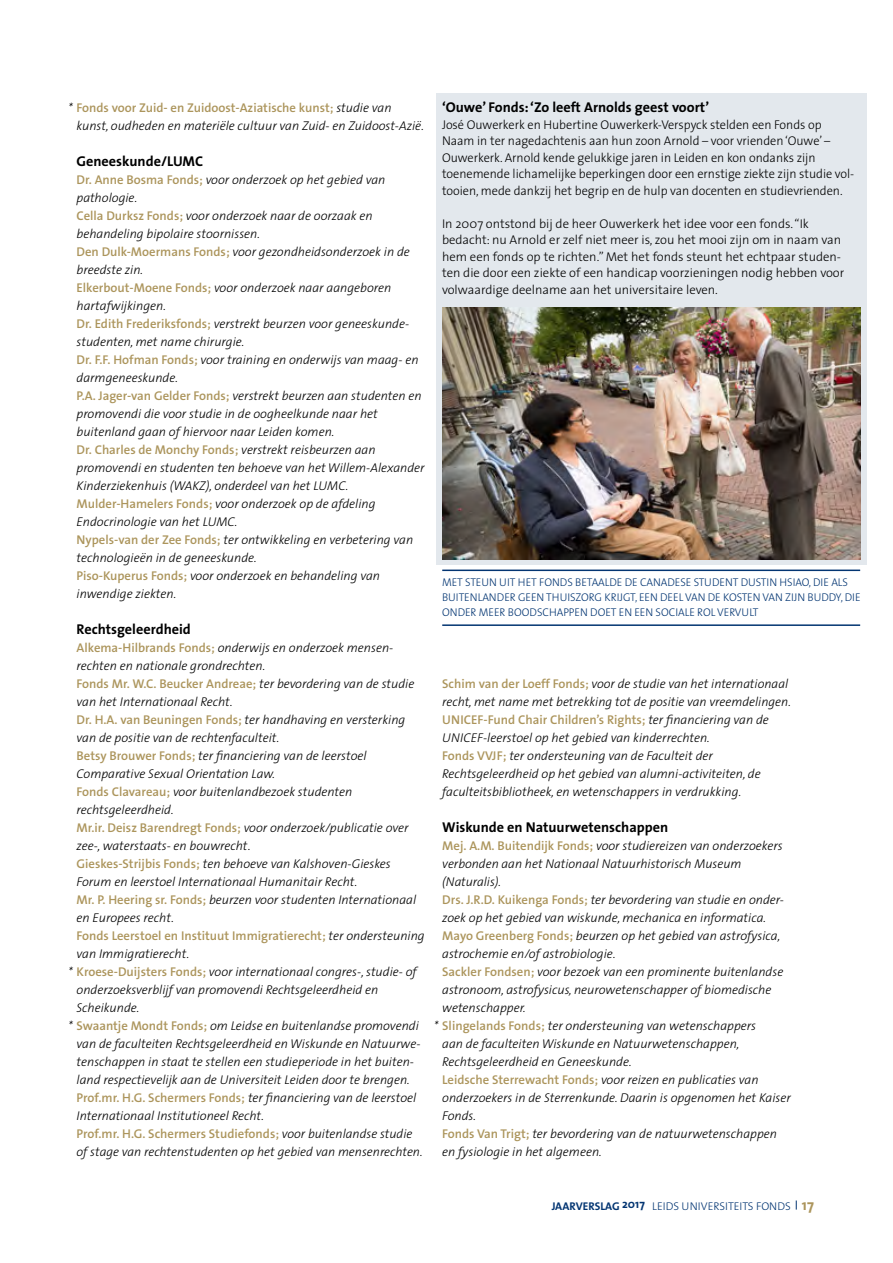
<style>
.page{position:relative;width:893px;height:1263px;background:#fff}
.page>*{position:absolute;margin:0;border:0;box-sizing:border-box;transform-origin:0 0}
.t1{font:700 14.25px "The Sans";color:#000}
.t2{font:italic 300 12.75px/18px "The Sans";color:#000}
.t3{font:300 12.75px/16.5px "The Sans";letter-spacing:-.005em;color:#000}
.t4{font:600 12.75px "The Sans B6";color:#ac955c}
.t5{font:300 11.25px/15px "The Sans";letter-spacing:-.005em;color:#033572}
.s1{font-family:"The Sans";font-weight:300;font-style:italic;color:#000}
.s2{font-family:"The Sans B6";font-weight:600;font-style:normal;color:#ac955c}
.s3{font-weight:700}
.s4{font-weight:700;font-size:12px}
.s5{font-weight:700;font-size:15px;color:#ac955c}
</style>
<div class="page">
<div style="left:436px;top:94px;width:430px;height:471px;background:#e3e8ed"></div>
<img style="left:442px;top:307px;width:418px;height:252px">
<hr style="left:442px;top:569px;width:418px;height:2px;background:#033572">
<hr style="left:442px;top:624px;width:418px;height:2px;background:#033572">
<p class="t4" style="left:68px;top:101px;width:325px"><span class="s1">*</span> Fonds voor Zuid- en Zuidoost-Aziatische kunst; <span class="s1">studie van</span></p>
<p class="t2" style="left:77px;top:116px;width:349px">kunst, oudheden en materiële cultuur van Zuid- en Zuidoost-Azië.</p>
<p class="t1" style="left:77px;top:149px;width:128px">Geneeskunde/LUMC</p>
<p class="t2" style="left:77px;top:170px;width:347px"><span class="s2">Dr. Anne Bosma Fonds;</span> voor onderzoek op het gebied van pathologie.<br><span class="s2">Cella Durksz Fonds;</span> voor onderzoek naar de oorzaak en behandeling bipolaire stoornissen.<br><span class="s2">Den Dulk-Moermans Fonds;</span> voor gezondheidsonderzoek in de breedste zin.<br><span class="s2">Elkerbout-Moene Fonds;</span> voor onderzoek naar aangeboren hartafwijkingen.<br><span class="s2">Dr. Edith Frederiksfonds;</span> verstrekt beurzen voor geneeskunde&shy;studenten, met name chirurgie.<br><span class="s2">Dr. F.F. Hofman Fonds;</span> voor training en onderwijs van maag- en darmgeneeskunde.<br><span class="s2">P.A. Jager-van Gelder Fonds;</span> verstrekt beurzen aan studenten en promovendi die voor studie in de oogheelkunde naar het buitenland gaan of hiervoor naar Leiden komen.</p>
<p class="t4" style="left:77px;top:443px;width:301px">Dr. Charles de Monchy Fonds; <span class="s1">verstrekt reisbeurzen aan</span></p>
<p class="t2" style="left:77px;top:458px;width:350px">promovendi en studenten ten behoeve van het Willem-Alexander Kinderziekenhuis (WAKZ), onderdeel van het LUMC.<br><span class="s2">Mulder-Hamelers Fonds;</span> voor onderzoek op de afdeling Endocrinologie van het LUMC.<br><span class="s2">Nypels-van der Zee Fonds;</span> ter ontwikkeling en verbetering van technologieën in de geneeskunde.<br><span class="s2">Piso-Kuperus Fonds;</span> voor onderzoek en behandeling van inwendige ziekten.</p>
<p class="t1" style="left:77px;top:617px;width:116px">Rechtsgeleerdheid</p>
<p class="t2" style="left:77px;top:638px;width:318px"><span class="s2">Alkema-Hilbrands Fonds;</span> onderwijs en onderzoek mensen&shy;rechten en nationale grondrechten.</p>
<p class="t4" style="left:77px;top:677px;width:339px">Fonds Mr. W.C. Beucker Andreae; <span class="s1">ter bevordering van de studie</span></p>
<p class="t2" style="left:77px;top:692px;width:341px">van het Internationaal Recht.<br><span class="s2">Dr. H.A. van Beuningen Fonds;</span> ter handhaving en versterking van de positie van de rechtenfaculteit.<br><span class="s2">Betsy Brouwer Fonds;</span> ter financiering van de leerstoel Comparative Sexual Orientation Law.<br><span class="s2">Fonds Clavareau;</span> voor buitenlandbezoek studenten rechtsgeleerdheid.<br><span class="s2">Mr.ir. Deisz Barendregt Fonds;</span> voor onderzoek/publicatie over zee-, waterstaats- en bouwrecht.<br><span class="s2">Gieskes-Strijbis Fonds;</span> ten behoeve van Kalshoven-Gieskes Forum en leerstoel Internationaal Humanitair Recht.<br><span class="s2">Mr. P. Heering sr. Fonds;</span> beurzen voor studenten Internationaal en Europees recht.</p>
<p class="t4" style="left:77px;top:929px;width:350px">Fonds Leerstoel en Instituut Immigratierecht; <span class="s1">ter ondersteuning</span></p>
<p class="t2" style="left:77px;top:944px;width:114px">van Immigratierecht.</p>
<p class="t2" style="left:68px;top:962px;width:350px">* <span class="s2">Kroese-Duijsters Fonds;</span> voor internationaal congres-, studie- of</p>
<p class="t2" style="left:77px;top:980px;width:303px">onderzoeksverblijf van promovendi Rechtsgeleerdheid en</p>
<p class="t2" style="left:77px;top:998px;width:64px">Scheikunde.</p>
<p class="t2" style="left:68px;top:1016px;width:352px">* <span class="s2">Swaantje Mondt Fonds;</span> om Leidse en buitenlandse promovendi</p>
<p class="t2" style="left:77px;top:1034px;width:346px">van de faculteiten Rechtsgeleerdheid en Wiskunde en Natuurwe-</p>
<p class="t2" style="left:77px;top:1052px;width:339px">tenschappen in staat te stellen een studieperiode in het buiten-</p>
<p class="t2" style="left:77px;top:1070px;width:335px">land respectievelijk aan de Universiteit Leiden door te brengen.</p>
<p class="t2" style="left:77px;top:1088px;width:341px"><span class="s2">Prof.mr. H.G. Schermers Fonds;</span> ter financiering van de leerstoel</p>
<p class="t2" style="left:77px;top:1106px;width:189px">Internationaal Institutioneel Recht.</p>
<p class="t4" style="left:77px;top:1127px;width:337px">Prof.mr. H.G. Schermers Studiefonds; <span class="s1">voor buitenlandse studie</span></p>
<p class="t2" style="left:77px;top:1142px;width:348px">of stage van rechtenstudenten op het gebied van mensenrechten.</p>
<p class="t1" style="left:442px;top:95px;width:269px">‘Ouwe’ Fonds:‘Zo leeft Arnolds geest voort’</p>
<p class="t3" style="left:442px;top:116px;width:414px">José Ouwerkerk en Hubertine Ouwerkerk-Verspyck stelden een Fonds op Naam in ter nagedachtenis aan hun zoon Arnold – voor vrienden ‘Ouwe’ – Ouwerkerk. Arnold kende gelukkige jaren in Leiden en kon ondanks zijn toenemende lichamelijke beperkingen door een ernstige ziekte zijn studie vol&shy;tooien, mede dankzij het begrip en de hulp van docenten en studievrienden.</p>
<p class="t3" style="left:442px;top:215px;width:404px">In 2007 ontstond bij de heer Ouwerkerk het idee voor een fonds. “Ik bedacht: nu Arnold er zelf niet meer is, zou het mooi zijn om in naam van hem een fonds op te richten.” Met het fonds steunt het echtpaar studen&shy;ten die door een ziekte of een handicap voorzieningen nodig hebben voor volwaardige deelname aan het universitaire leven.</p>
<p class="t5" style="left:442px;top:574px;width:420px">MET STEUN UIT HET FONDS BETAALDE DE CANADESE STUDENT DUSTIN HSIAO, DIE ALS<br>BUITENLANDER GEEN THUISZORG KRIJGT, EEN DEEL VAN DE KOSTEN VAN ZIJN BUDDY, DIE<br>ONDER MEER BOODSCHAPPEN DOET EN EEN SOCIALE ROL VERVULT</p>
<p class="t2" style="left:442px;top:674px;width:350px"><span class="s2">Schim van der Loeff Fonds;</span> voor de studie van het internationaal recht, met name met betrekking tot de positie van vreemdelingen.</p>
<p class="t4" style="left:442px;top:713px;width:328px">UNICEF-Fund Chair Children’s Rights; <span class="s1">ter financiering van de</span></p>
<p class="t2" style="left:442px;top:728px;width:320px">UNICEF-leerstoel op het gebied van kinderrechten.<br><span class="s2">Fonds VVJF;</span> ter ondersteuning van de Faculteit der Rechtsgeleerdheid op het gebied van alumni-activiteiten, de faculteitsbibliotheek, en wetenschappers in verdrukking.</p>
<p class="t1" style="left:442px;top:815px;width:228px">Wiskunde en Natuurwetenschappen</p>
<p class="t2" style="left:442px;top:836px;width:342px"><span class="s2">Mej. A.M. Buitendijk Fonds;</span> voor studiereizen van onderzoekers</p>
<p class="t2" style="left:442px;top:854px;width:301px">verbonden aan het Nationaal Natuurhistorisch Museum</p>
<p class="t2" style="left:442px;top:872px;width:60px">(Naturalis).</p>
<p class="t2" style="left:442px;top:890px;width:343px"><span class="s2">Drs. J.R.D. Kuikenga Fonds;</span> ter bevordering van studie en onder-</p>
<p class="t2" style="left:442px;top:908px;width:325px">zoek op het gebied van wiskunde, mechanica en informatica.</p>
<p class="t2" style="left:442px;top:926px;width:340px"><span class="s2">Mayo Greenberg Fonds;</span> beurzen op het gebied van astrofysica,</p>
<p class="t2" style="left:442px;top:944px;width:175px">astrochemie en/of astrobiologie.</p>
<p class="t2" style="left:442px;top:962px;width:343px"><span class="s2">Sackler Fondsen;</span> voor bezoek van een prominente buitenlandse</p>
<p class="t2" style="left:442px;top:980px;width:331px">astronoom, astrofysicus, neurowetenschapper of biomedische</p>
<p class="t2" style="left:442px;top:998px;width:85px">wetenschapper.</p>
<p class="t2" style="left:434px;top:1016px;width:324px">* <span class="s2">Slingelands Fonds;</span> ter ondersteuning van wetenschappers</p>
<p class="t2" style="left:442px;top:1034px;width:299px">aan de faculteiten Wiskunde en Natuurwetenschappen,</p>
<p class="t2" style="left:442px;top:1052px;width:191px">Rechtsgeleerdheid en Geneeskunde.</p>
<p class="t2" style="left:442px;top:1070px;width:318px"><span class="s2">Leidsche Sterrewacht Fonds;</span> voor reizen en publicaties van</p>
<p class="t2" style="left:442px;top:1088px;width:350px">onderzoekers in de Sterrenkunde. Daarin is opgenomen het Kaiser</p>
<p class="t2" style="left:442px;top:1106px;width:35px">Fonds.</p>
<p class="t2" style="left:442px;top:1124px;width:336px"><span class="s2">Fonds Van Trigt;</span> ter bevordering van de natuurwetenschappen</p>
<p class="t2" style="left:442px;top:1142px;width:161px">en fysiologie in het algemeen.</p>
<p class="t5" style="left:552px;top:1198px;width:264px"><span class="s3">JAARVERSLAG</span> <span class="s4">2017</span> LEIDS UNIVERSITEITS FONDS <span class="s5">17</span></p>
</div>
